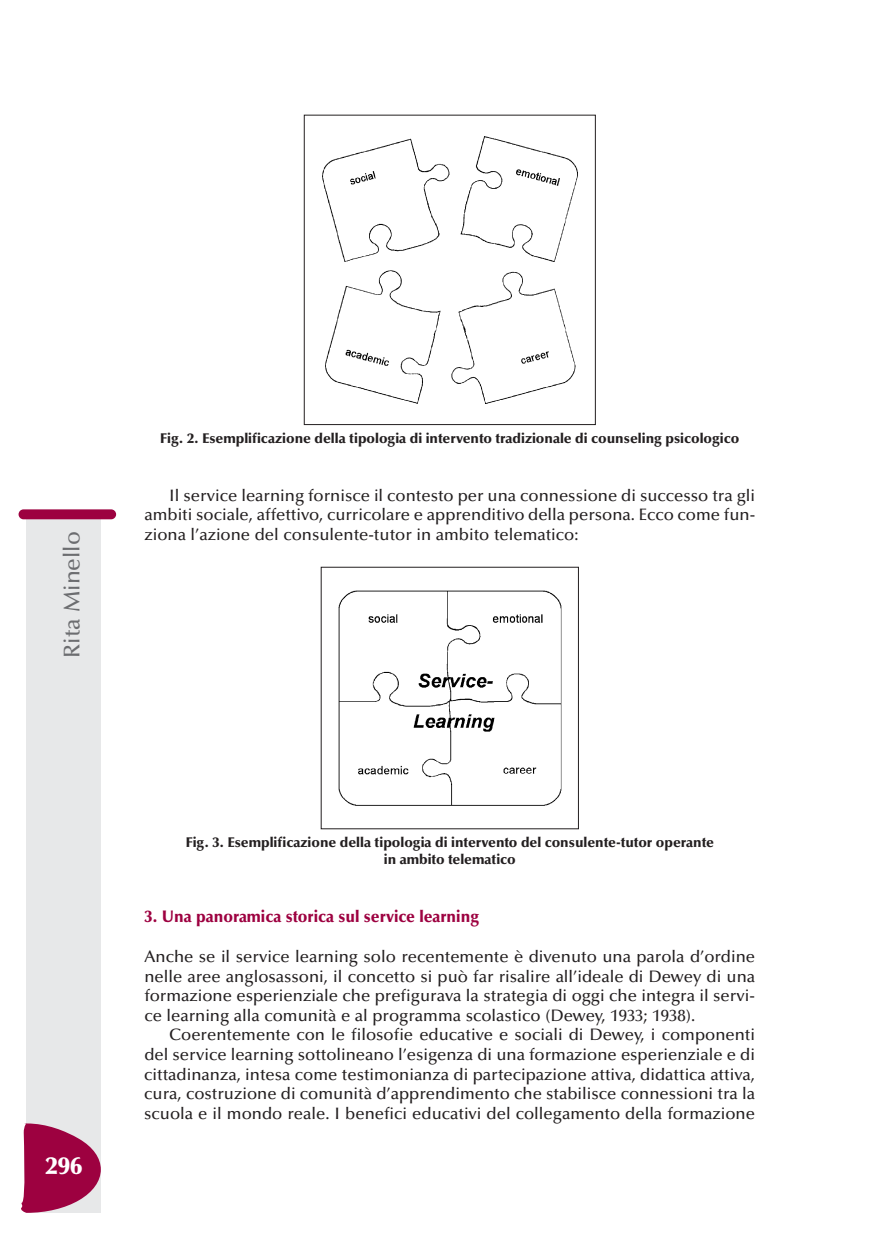
<style>
.page{position:relative;width:869px;height:1241px;background:#fff}
.page>*{position:absolute;margin:0;border:0;box-sizing:border-box;transform-origin:0 0}
.t1{font:900 24.5px "Optima";color:#fff}
.t2{font:500 22.75px "Optima";color:#6c6d70}
.t3{font:500 16.62px/19.6px "Optima";color:#231f20;text-align:justify}
.t4{font:900 16.62px "Optima";color:#9d0140;scale:.95 1}
.t5{font:900 14px/17px "Optima";color:#231f20;text-align:center}
</style>
<div class="page">
<img style="left:322px;top:136px;width:255px;height:267px">
<div style="left:304px;top:115px;width:291px;height:310px;border:1px solid #231f20"></div>
<img style="left:338px;top:590px;width:223px;height:215px">
<div style="left:27px;top:517px;width:74px;height:695px;background:#e7e8e9"></div>
<div style="left:19px;top:509px;width:97px;height:10px;background:#9d0140;border-radius:5px"></div>
<svg style="left:21px;top:1122px;width:80px;height:90px"></svg>
<h2 class="t2" style="left:63px;top:657px;width:128px;rotate:-90deg">Rita Minello</h2>
<p class="t5" style="left:160px;top:431px;width:580px">Fig. 2. Esemplificazione della tipologia di intervento tradizionale di counseling psicologico</p>
<p class="t3" style="left:144px;top:487px;width:612px;text-indent:25px">Il service learning fornisce il contesto per una connessione di successo tra gli ambiti sociale, affettivo, curricolare e apprenditivo della persona. Ecco come fun&shy;ziona l’azione del consulente-tutor in ambito telematico:</p>
<h1 class="t1" style="left:45px;top:1155px;width:38px">296</h1>
<p class="t5" style="left:186px;top:834px;width:529px">Fig. 3. Esemplificazione della tipologia di intervento del consulente-tutor operante in ambito telematico</p>
<p class="t4" style="left:144px;top:909px;width:353px">3. Una panoramica storica sul service learning</p>
<p class="t3" style="left:144px;top:948px;width:612px">Anche se il service learning solo recentemente è divenuto una parola d’ordine nelle aree anglosassoni, il concetto si può far risalire all’ideale di Dewey di una formazione esperienziale che prefigurava la strategia di oggi che integra il servi&shy;ce learning alla comunità e al programma scolastico (Dewey, 1933; 1938).</p>
<p class="t3" style="left:144px;top:1026px;width:612px;text-indent:25px">Coerentemente con le filosofie educative e sociali di Dewey, i componenti del service learning sottolineano l’esigenza di una formazione esperienziale e di cittadinanza, intesa come testimonianza di partecipazione attiva, didattica attiva, cura, costruzione di comunità d’apprendimento che stabilisce connessioni tra la scuola e il mondo reale. I benefici educativi del collegamento della formazione</p>
</div>
